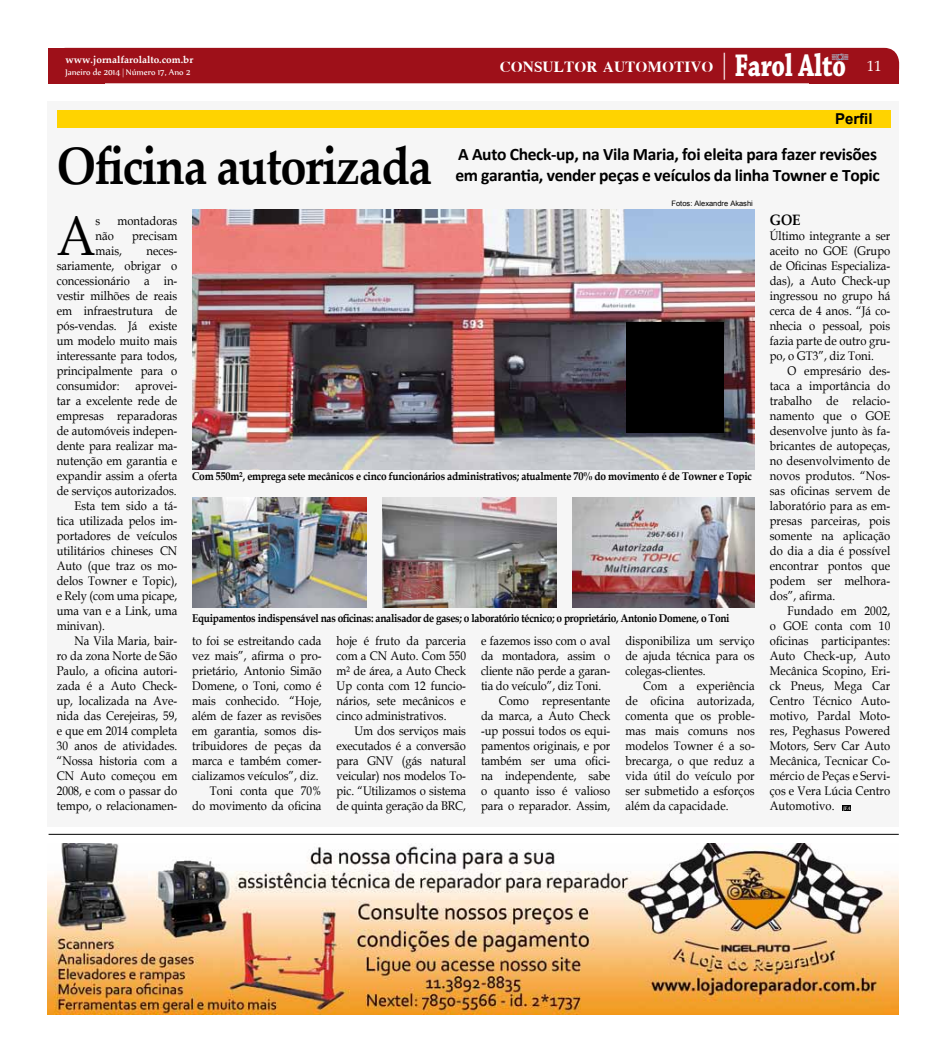
<style>
.page{position:relative;width:947px;height:1053px;background:#fff}
.page>*{position:absolute;margin:0;border:0;box-sizing:border-box;transform-origin:0 0}
.t1{font:55.5px "Book Antiqua";color:#000;scale:.9 1}
.t2{font:700 52.5px "Palatino Linotype";letter-spacing:-.03em;color:#000;scale:.9 1}
.t3{font:23.75px "Eucrosia UPC Bold";color:#fff}
.t4{font:700 17.5px/21px "Calibri";letter-spacing:-.02em;color:#000}
.t5{font:700 15px "Book Antiqua";letter-spacing:-.03em;color:#000;scale:.9 1}
.t6{font:700 15px "Arial";color:#000}
.t7{font:12.5px/15px "Book Antiqua";color:#000;text-align:justify;scale:.9 1}
.t8{font:12.5px/15px "Book Antiqua";letter-spacing:-.03em;color:#000;scale:.9 1}
.t9{font:700 11.25px "Book Antiqua";letter-spacing:-.03em;color:#000;scale:.9 1}
.t10{font:10px "Nyala";color:#fff}
.t11{font:700 10px "Palatino Linotype";color:#fff}
.t12{font:7.5px "Arial";color:#000}
.t13{font:italic 700 5px "Palatino Linotype";color:#fff;scale:.9 1}
.s1{font-family:"Chaparral Pro";font-size:27px}
.s2{font-family:"Chaparral Pro";font-weight:700;font-size:33px}
.s3{font-family:"Palatino Linotype";font-size:15px}
</style>
<div class="page">
<div style="left:50px;top:48px;width:848px;height:35px;background:#9e1019;border-radius:15px"></div>
<div style="left:809px;top:65px;width:89px;height:18px;background:#9e1019"></div>
<div style="left:48px;top:48px;width:56px;height:35px;background:#9e1019"></div>
<img style="left:831px;top:53px;width:16px;height:8px">
<div style="left:48px;top:101px;width:850px;height:725px;background:#f6f6f6"></div>
<img style="left:192px;top:209px;width:562px;height:260px">
<div style="left:57px;top:110px;width:832px;height:18px;background:#ffd300"></div>
<hr style="left:49px;top:834px;width:849px;height:1px;background:#000">
<img style="left:48px;top:843px;width:850px;height:171px">
<img style="left:382px;top:497px;width:174px;height:110px">
<div style="left:842px;top:805px;width:8px;height:6px;background:#000"></div>
<img style="left:572px;top:497px;width:182px;height:110px">
<div style="left:626px;top:322px;width:97px;height:110px;background:#000"></div>
<img style="left:192px;top:497px;width:174px;height:110px">
<p class="t11" style="left:66px;top:53px;width:129px">www.jornalfarolalto.com.br</p>
<p class="t10" style="left:66px;top:66px;width:126px">Janeiro de 2014 | Número 17, Ano 2</p>
<h2 class="t2" style="left:57px;top:128px;width:418px">Oficina autorizada</h2>
<h3 class="t3" style="left:499px;top:52px;width:383px">CONSULTOR AUTOMOTIVO <span class="s1">|</span> <span class="s2">Farol Alto</span> <span class="s3">11</span></h3>
<p class="t6" style="left:834px;top:108px;width:39px">Perfil</p>
<h3 class="t4" style="left:455px;top:144px;width:426px">A Auto Check-up, na Vila Maria, foi eleita para fazer revisões em garantia, vender peças e veículos da linha Towner e Topic</h3>
<p class="t12" style="left:671px;top:198px;width:83px">Fotos: Alexandre Akashi</p>
<h1 class="t1" style="left:57px;top:198px;width:45px">A</h1>
<p class="t7" style="left:96px;top:213px;width:7px">s</p>
<p class="t7" style="left:117px;top:213px;width:68px">montadoras</p>
<p class="t7" style="left:96px;top:228px;width:22px">não</p>
<p class="t7" style="left:132px;top:228px;width:52px">precisam</p>
<p class="t7" style="left:96px;top:243px;width:31px">mais,</p>
<p class="t7" style="left:57px;top:243px;width:135px;text-indent:90px">neces&shy;sariamente, obrigar o concessionário a in&shy;vestir milhões de reais em infraestrutura de pós-vendas. Já existe um modelo muito mais interessante para todos, principalmente para o consumidor:</p>
<h1 class="t1" style="left:57px;top:243px;width:48px">N</h1>
<p class="t8" style="left:97px;top:258px;width:91px">inin ini n ni nini</p>
<p class="t7" style="left:97px;top:273px;width:91px">nin n no no no</p>
<p class="t8" style="left:97px;top:288px;width:91px">no no no non on</p>
<p class="t7" style="left:57px;top:303px;width:89px">on o no on on on</p>
<p class="t7" style="left:74px;top:318px;width:116px">No o no no no no</p>
<p class="t7" style="left:57px;top:333px;width:135px">no n on on on on on on</p>
<p class="t7" style="left:57px;top:348px;width:84px">on on on on on</p>
<p class="t5" style="left:57px;top:375px;width:88px">Consumismo</p>
<p class="t8" style="left:74px;top:393px;width:106px;text-indent:-18px">Non on on on on<br>Non on ono no n n</p>
<p class="t7" style="left:135px;top:378px;width:48px">aprovei-</p>
<p class="t7" style="left:57px;top:393px;width:135px">tar a excelente rede de</p>
<p class="t7" style="left:57px;top:408px;width:135px">empresas reparadoras</p>
<p class="t7" style="left:57px;top:423px;width:135px">de automóveis indepen-</p>
<p class="t7" style="left:57px;top:438px;width:135px">dente para realizar ma-</p>
<p class="t7" style="left:57px;top:453px;width:135px">nutenção em garantia e</p>
<p class="t7" style="left:57px;top:468px;width:135px">expandir assim a oferta</p>
<p class="t7" style="left:57px;top:483px;width:135px">de serviços autorizados.</p>
<p class="t7" style="left:74px;top:498px;width:116px">Esta tem sido a tá-</p>
<p class="t7" style="left:57px;top:513px;width:135px">tica utilizada pelos im-</p>
<p class="t7" style="left:57px;top:528px;width:135px">portadores de veículos</p>
<p class="t7" style="left:57px;top:543px;width:135px">utilitários chineses CN</p>
<p class="t7" style="left:57px;top:558px;width:135px">Auto (que traz os mo-</p>
<p class="t7" style="left:57px;top:573px;width:135px">delos Towner e Topic),</p>
<p class="t7" style="left:57px;top:588px;width:135px">e Rely (com uma picape,</p>
<p class="t7" style="left:57px;top:603px;width:135px">uma van e a Link, uma</p>
<p class="t7" style="left:57px;top:618px;width:55px">minivan).</p>
<p class="t7" style="left:74px;top:633px;width:116px">Na Vila Maria, bair-</p>
<p class="t7" style="left:57px;top:648px;width:135px">ro da zona Norte de São</p>
<p class="t7" style="left:57px;top:663px;width:135px">Paulo, a oficina autori-</p>
<p class="t7" style="left:57px;top:678px;width:135px">zada é a Auto Check-</p>
<p class="t7" style="left:57px;top:693px;width:135px">up, localizada na Ave-</p>
<p class="t7" style="left:57px;top:708px;width:135px">nida das Cerejeiras, 59,</p>
<p class="t7" style="left:57px;top:723px;width:135px">e que em 2014 completa</p>
<p class="t7" style="left:57px;top:738px;width:135px">30 anos de atividades.</p>
<p class="t7" style="left:57px;top:753px;width:135px">“Nossa historia com a</p>
<p class="t7" style="left:57px;top:768px;width:135px">CN Auto começou em</p>
<p class="t7" style="left:57px;top:783px;width:135px">2008, e com o passar do</p>
<p class="t7" style="left:57px;top:798px;width:135px">tempo, o relacionamen-</p>
<p class="t9" style="left:192px;top:469px;width:623px">Com 550m², emprega sete mecânicos e cinco funcionários administrativos; atualmente 70% do movimento é de Towner e Topic</p>
<p class="t9" style="left:192px;top:610px;width:598px">Equipamentos indispensável nas oficinas: analisador de gases; o laboratório técnico; o proprietário, Antonio Domene, o Toni</p>
<p class="t7" style="left:192px;top:633px;width:145px;text-align:right">to foi se estreitando cada vez mais”, afirma o pro&shy;prietário, Antonio Simão<br>Domene, o Toni, como é mais conhecido. “Hoje, além de fazer as revisões em garantia, somos dis&shy;tribuidores de peças da marca e também comer&shy;cializamos veículos”, diz.<br>Toni conta que 70%<br>do movimento da oficina</p>
<p class="t7" style="left:336px;top:633px;width:145px">hoje é fruto da parceria com a CN Auto. Com 550 m² de área, a Auto Check Up conta com 12 funcio&shy;nários, sete mecânicos e cinco administrativos.</p>
<p class="t7" style="left:336px;top:723px;width:145px;text-indent:18px">Um dos serviços mais executados é a conversão para GNV (gás natural veicular) nos modelos To&shy;pic. “Utilizamos o sistema de quinta geração da BRC,</p>
<p class="t7" style="left:481px;top:633px;width:145px">e fazemos isso com o aval</p>
<p class="t7" style="left:481px;top:648px;width:145px">da montadora, assim o</p>
<p class="t7" style="left:481px;top:663px;width:145px">cliente não perde a garan-</p>
<p class="t7" style="left:481px;top:678px;width:135px">tia do veículo”, diz Toni.</p>
<p class="t7" style="left:498px;top:693px;width:125px">Como representante</p>
<p class="t7" style="left:481px;top:708px;width:145px">da marca, a Auto Check</p>
<p class="t7" style="left:481px;top:723px;width:145px">-up possui todos os equi-</p>
<p class="t7" style="left:481px;top:738px;width:145px">pamentos originais, e por</p>
<p class="t7" style="left:481px;top:753px;width:145px">também ser uma ofici-</p>
<p class="t7" style="left:481px;top:768px;width:145px">na independente, sabe</p>
<p class="t7" style="left:481px;top:783px;width:145px">o quanto isso é valioso</p>
<p class="t7" style="left:481px;top:798px;width:145px">para o reparador. Assim,</p>
<p class="t7" style="left:625px;top:633px;width:145px">disponibiliza um serviço de ajuda técnica para os colegas-clientes.</p>
<p class="t7" style="left:625px;top:678px;width:145px;text-indent:18px">Com a experiência de oficina autorizada, comenta que os proble&shy;mas mais comuns nos modelos Towner é a so&shy;brecarga, o que reduz a vida útil do veículo por ser submetido a esforços além da capacidade.</p>
<p class="t5" style="left:769px;top:210px;width:36px">GOE</p>
<p class="t7" style="left:769px;top:228px;width:135px">Último integrante a ser aceito no GOE (Grupo de Oficinas Especializa&shy;das), a Auto Check-up ingressou no grupo há cerca de 4 anos. “Já co&shy;nhecia o pessoal, pois fazia parte de outro gru&shy;po, o GT3”, diz Toni.</p>
<p class="t7" style="left:769px;top:363px;width:135px;text-indent:18px">O empresário des&shy;taca a importância do trabalho de relacio&shy;namento que o GOE desenvolve junto às fa&shy;bricantes de autopeças, no desenvolvimento de novos produtos. “Nos&shy;sas oficinas servem de laboratório para as em&shy;presas parceiras, pois somente na aplicação do dia a dia é possível encontrar pontos que podem ser melhora&shy;dos”, afirma.</p>
<p class="t7" style="left:769px;top:603px;width:135px;text-indent:18px">Fundado em 2002, o GOE conta com 10 oficinas participantes:<br>Auto Check-up, Auto Mecânica Scopino, Eri&shy;ck Pneus, Mega Car Centro Técnico Auto&shy;motivo, Pardal Moto&shy;res, Peghasus Powered Motors, Serv Car Auto Mecânica, Tecnicar Co&shy;mércio de Peças e Servi&shy;ços e Vera Lúcia Centro Automotivo.</p>
<p class="t13" style="left:842px;top:805px;width:10px">JFA</p>
</div>
